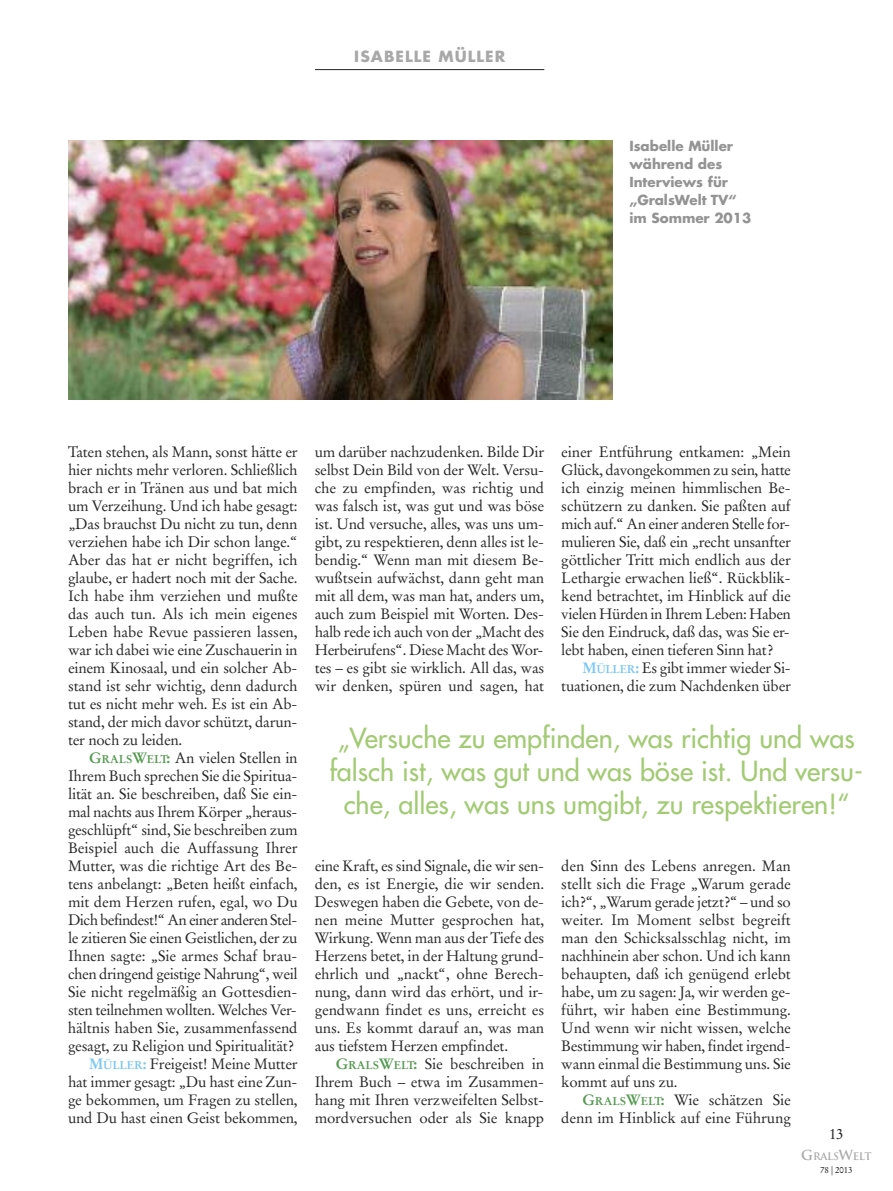
<style>
.page{position:relative;width:893px;height:1191px;background:#fff}
.page>*{position:absolute;margin:0;border:0;box-sizing:border-box;transform-origin:0 0}
.t1{font:27px/33px "Futura";color:#a3cb75;text-align:center}
.t2{font:15px/18px "Stempel Garamond LT Pro";letter-spacing:-.015em;color:#272627;text-align:justify}
.t3{font:700 15px "Futura LT Pro";letter-spacing:.07em;color:#a9a8a9}
.t4{font:700 13.5px/18px "Futura LT Pro";color:#939393}
.t5{font:700 10.2px "Trajan Pro";letter-spacing:-.025em;color:#a9a8a9}
.t6{font:9px "Stempel Garamond LT Pro";letter-spacing:-.015em;color:#272627}
.s1{font-weight:700;color:#569b52}
.s2{font-weight:700;font-size:11.25px;color:#569b52}
.s3{font-weight:700;color:#7bc7f3}
.s4{font-weight:700;font-size:11.25px;color:#7bc7f3}
.s5{font-size:13.5px}
</style>
<div class="page">
<hr style="left:315px;top:69px;width:229px;height:1px;background:#272627">
<img style="left:68px;top:141px;width:544px;height:259px">
<p class="t3" style="left:354px;top:45px;width:152px">ISABELLE MÜLLER</p>
<p class="t4" style="left:629px;top:136px;width:124px">Isabelle Müller während des<br>Interviews für „GralsWelt TV“ im Sommer 2013</p>
<p class="t2" style="left:68px;top:444px;width:231px">Taten stehen, als Mann, sonst hätte er hier nichts mehr verloren. Schließlich brach er in Tränen aus und bat mich um Verzeihung. Und ich habe gesagt: „Das brauchst Du nicht zu tun, denn verziehen habe ich Dir schon lange.“ Aber das hat er nicht begriffen, ich glaube, er hadert noch mit der Sache.<br>Ich habe ihm verziehen und mußte das auch tun. Als ich mein eigenes Leben habe Revue passieren lassen, war ich dabei wie eine Zuschauerin in einem Kinosaal, und ein solcher Ab&shy;stand ist sehr wichtig, denn dadurch tut es nicht mehr weh. Es ist ein Ab&shy;stand, der mich davor schützt, darun&shy;ter noch zu leiden.</p>
<p class="t2" style="left:68px;top:750px;width:231px;text-align:right"><span class="s1">G</span><span class="s2">RALS</span><span class="s1">W</span><span class="s2">ELT</span><span class="s1">:</span> An vielen Stellen in Ihrem Buch sprechen Sie die Spiritua&shy;lität an. Sie beschreiben, daß Sie ein&shy;mal nachts aus Ihrem Körper „heraus&shy;geschlüpft“ sind, Sie beschreiben zum Beispiel auch die Auffassung Ihrer Mutter, was die richtige Art des Be&shy;tens anbelangt: „Beten heißt einfach, mit dem Herzen rufen, egal, wo Du Dich befindest!“ An einer anderen Stel&shy;le zitieren Sie einen Geistlichen, der zu Ihnen sagte: „Sie armes Schaf brau&shy;chen dringend geistige Nahrung“, weil Sie nicht regelmäßig an Gottesdien&shy;sten teilnehmen wollten. Welches Ver&shy;hältnis haben Sie, zusammenfassend gesagt, zu Religion und Spiritualität?<br><span class="s3">M</span><span class="s4">ÜLLER</span><span class="s3">:</span> Freigeist! Meine Mutter hat immer gesagt: „Du hast eine Zun&shy;ge bekommen, um Fragen zu stellen, und Du hast einen Geist bekommen,</p>
<p class="t2" style="left:315px;top:444px;width:231px">um darüber nachzudenken. Bilde Dir selbst Dein Bild von der Welt. Versu&shy;che zu empfinden, was richtig und was falsch ist, was gut und was böse ist. Und versuche, alles, was uns um&shy;gibt, zu respektieren, denn alles ist le&shy;bendig.“ Wenn man mit diesem Be&shy;wußtsein aufwächst, dann geht man mit all dem, was man hat, anders um, auch zum Beispiel mit Worten. Des&shy;halb rede ich auch von der „Macht des Herbeirufens“. Diese Macht des Wor&shy;tes – es gibt sie wirklich. All das, was wir denken, spüren und sagen, hat</p>
<p class="t2" style="left:561px;top:444px;width:231px">einer Entführung entkamen: „Mein Glück, davongekommen zu sein, hatte ich einzig meinen himmlischen Be&shy;schützern zu danken. Sie paßten auf mich auf.“ An einer anderen Stelle for&shy;mulieren Sie, daß ein „recht unsanfter göttlicher Tritt mich endlich aus der Lethargie erwachen ließ“. Rückblik&shy;kend betrachtet, im Hinblick auf die vielen Hürden in Ihrem Leben: Haben Sie den Eindruck, daß das, was Sie er&shy;lebt haben, einen tieferen Sinn hat?</p>
<p class="t2" style="left:561px;top:660px;width:231px;text-align:right"><span class="s3">M</span><span class="s4">ÜLLER</span><span class="s3">:</span> Es gibt immer wieder Si&shy;tuationen, die zum Nachdenken über</p>
<h1 class="t1" style="left:329px;top:723px;width:535px">„Versuche zu empfinden, was richtig und was falsch ist, was gut und was böse ist. Und versu&shy;che, alles, was uns umgibt, zu respektieren!“</h1>
<p class="t2" style="left:315px;top:858px;width:231px">eine Kraft, es sind Signale, die wir sen&shy;den, es ist Energie, die wir senden.<br>Deswegen haben die Gebete, von de&shy;nen meine Mutter gesprochen hat, Wirkung. Wenn man aus der Tiefe des Herzens betet, in der Haltung grund&shy;ehrlich und „nackt“, ohne Berech&shy;nung, dann wird das erhört, und ir&shy;gendwann findet es uns, erreicht es uns. Es kommt darauf an, was man aus tiefstem Herzen empfindet.</p>
<p class="t2" style="left:315px;top:1056px;width:231px;text-indent:21px"><span class="s1">G</span><span class="s2">RALS</span><span class="s1">W</span><span class="s2">ELT</span><span class="s1">:</span> Sie beschreiben in Ihrem Buch – etwa im Zusammen&shy;hang mit Ihren verzweifelten Selbst&shy;mordversuchen oder als Sie knapp</p>
<p class="t2" style="left:561px;top:858px;width:231px">den Sinn des Lebens anregen. Man stellt sich die Frage „Warum gerade ich?“, „Warum gerade jetzt?“ – und so weiter. Im Moment selbst begreift man den Schicksalsschlag nicht, im nachhinein aber schon. Und ich kann behaupten, daß ich genügend erlebt habe, um zu sagen: Ja, wir werden ge&shy;führt, wir haben eine Bestimmung.<br>Und wenn wir nicht wissen, welche Bestimmung wir haben, findet irgend&shy;wann einmal die Bestimmung uns. Sie kommt auf uns zu.</p>
<p class="t2" style="left:561px;top:1092px;width:231px;text-align:right"><span class="s1">G</span><span class="s2">RALS</span><span class="s1">W</span><span class="s2">ELT</span><span class="s1">:</span> Wie schätzen Sie denn im Hinblick auf eine Führung</p>
<p class="t2" style="left:829px;top:1127px;width:16px">13</p>
<p class="t5" style="left:801px;top:1150px;width:72px"><span class="s5">G</span>RALS<span class="s5">W</span>ELT</p>
<p class="t6" style="left:820px;top:1167px;width:34px">78 | 2013</p>
</div>
